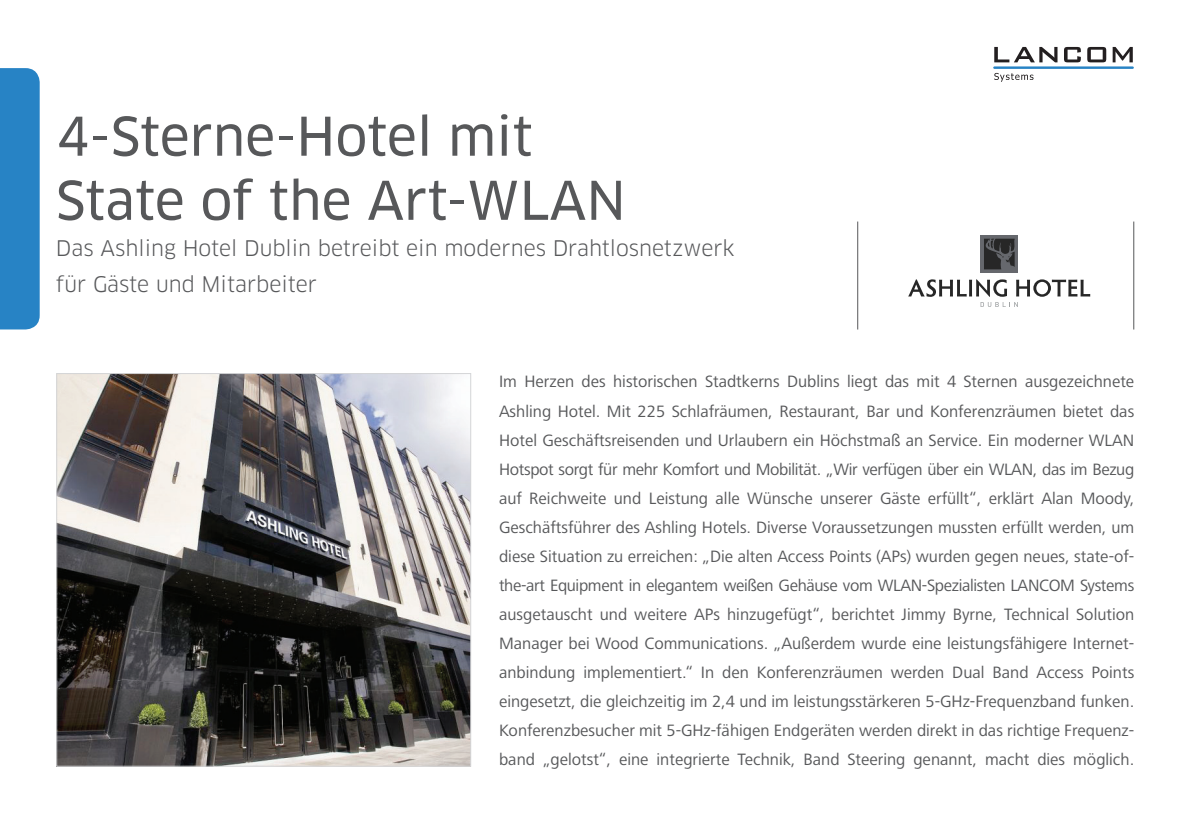
<style>
.page{position:relative;width:1191px;height:823px;background:#fff}
.page>*{position:absolute;margin:0;border:0;box-sizing:border-box;transform-origin:0 0}
.t1{font:52px/64px "Clan OT News";color:#57585a}
.t2{font:21px/36px "Clan OT";color:#57585a}
.t3{font:17px/29px "Frutiger Next LT";color:#57585a;text-align:justify}
</style>
<div class="page">
<div style="left:0;top:68px;width:40px;height:261px;background:#2783c5"></div>
<svg style="left:994px;top:47px;width:63px;height:15px"></svg>
<svg style="left:1064px;top:47px;width:16px;height:15px"></svg>
<svg style="left:1087px;top:47px;width:19px;height:15px"></svg>
<svg style="left:1112px;top:47px;width:20px;height:15px"></svg>
<svg style="left:994px;top:73px;width:39px;height:9px"></svg>
<hr style="left:993px;top:66px;width:140px;height:3px;background:#2783c5">
<img style="left:58px;top:375px;width:411px;height:389px">
<hr style="left:1133px;top:221px;width:1px;height:108px;background:#57585a">
<hr style="left:857px;top:221px;width:1px;height:108px;background:#57585a">
<svg style="left:908px;top:279px;width:182px;height:28px"></svg>
<div style="left:980px;top:235px;width:38px;height:37px;background:#66686d"></div>
<svg style="left:984px;top:238px;width:31px;height:31px"></svg>
<h1 class="t1" style="left:56px;top:105px;width:571px">4-Sterne-Hotel mit<br>State of the Art-WLAN</h1>
<p class="t2" style="left:56px;top:230px;width:680px">Das Ashling Hotel Dublin betreibt ein modernes Drahtlosnetzwerk für Gäste und Mitarbeiter</p>
<p class="t3" style="left:499px;top:367px;width:636px">Im Herzen des historischen Stadtkerns Dublins liegt das mit 4 Sternen ausgezeichnete Ashling Hotel. Mit 225 Schlafräumen, Restaurant, Bar und Konferenzräumen bietet das Hotel Geschäftsreisenden und Urlaubern ein Höchstmaß an Service. Ein moderner WLAN Hotspot sorgt für mehr Komfort und Mobilität. „Wir verfügen über ein WLAN, das im Bezug auf Reichweite und Leistung alle Wünsche unserer Gäste erfüllt“, erklärt Alan Moody, Geschäftsführer des Ashling Hotels. Diverse Voraussetzungen mussten erfüllt werden, um diese Situation zu erreichen: „Die alten Access Points (APs) wurden gegen neues, state-of&shy;the-art Equipment in elegantem weißen Gehäuse vom WLAN-Spezialisten LANCOM Systems ausgetauscht und weitere APs hinzugefügt“, berichtet Jimmy Byrne, Technical Solution Manager bei Wood Communications. „Außerdem wurde eine leistungsfähigere Internet&shy;anbindung implementiert.“ In den Konferenzräumen werden Dual Band Access Points eingesetzt, die gleichzeitig im 2,4 und im leistungsstärkeren 5-GHz-Frequenzband funken.<br>Konferenzbesucher mit 5-GHz-fähigen Endgeräten werden direkt in das richtige Frequenz&shy;band „gelotst“, eine integrierte Technik, Band Steering genannt, macht dies möglich.</p>
</div>
